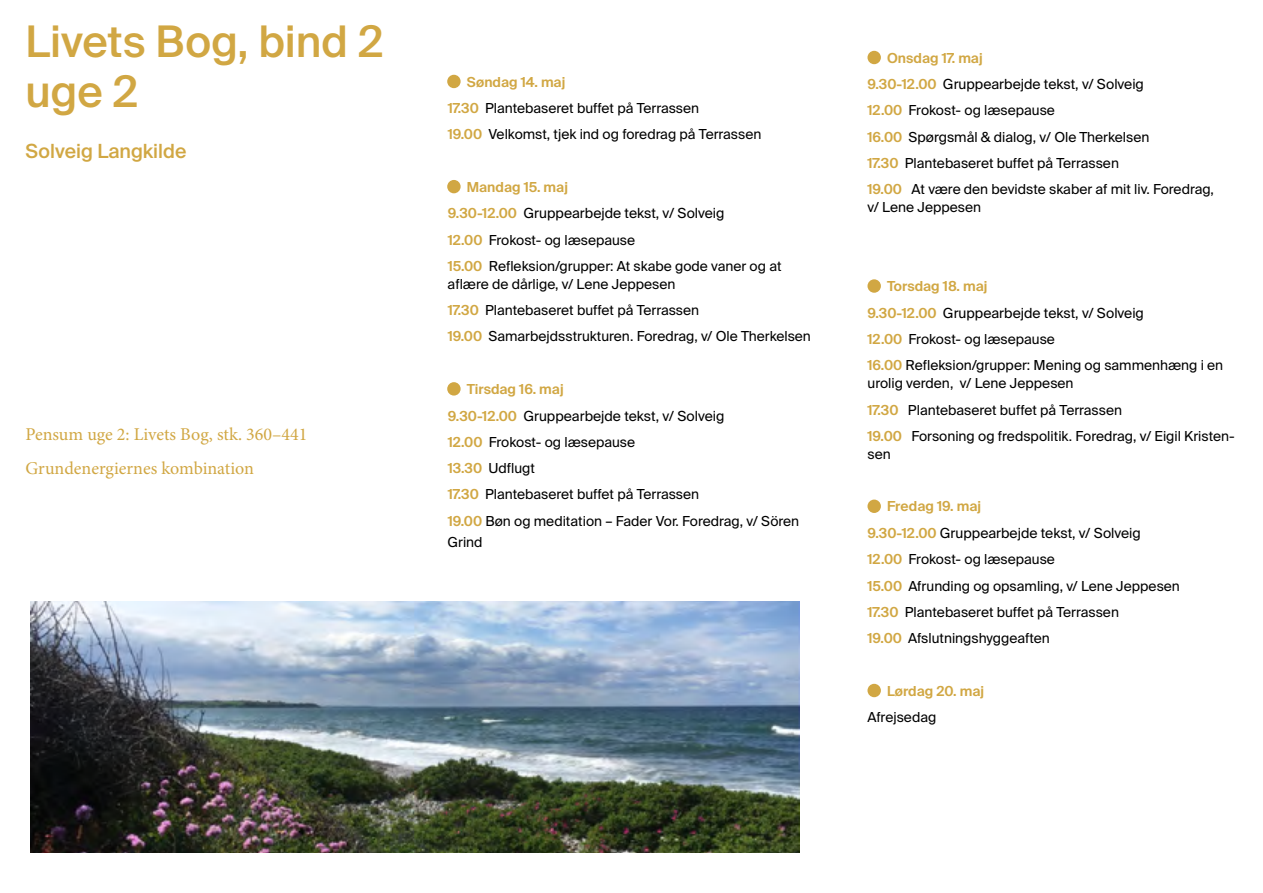
<style>
.page{position:relative;width:1263px;height:893px;background:#fff}
.page>*{position:absolute;margin:0;border:0;box-sizing:border-box;transform-origin:0 0}
.t1{font:500 43.5px/49.9px "Suisse Intl";color:#d1a743}
.t2{font:500 19.5px "Suisse Intl";color:#d1a743}
.t3{font:18px/33.9px "Minion Pro";color:#d1a743}
.t4{font:13.95px "Suisse Intl";color:#000}
.t5{font:13.8px/26.2px "Suisse Intl";color:#000}
.t6{font:600 13.8px "Suisse Intl";color:#d1a743}
.s1{font-weight:600;color:#d1a743}
.s2{font-weight:600;font-size:13.8px;color:#d1a743}
</style>
<div class="page">
<img style="left:30px;top:602px;width:769px;height:251px">
<div style="left:447px;top:75px;width:14px;height:13px;background:#d1a743;border-radius:50%"></div>
<div style="left:447px;top:180px;width:14px;height:13px;background:#d1a743;border-radius:50%"></div>
<div style="left:447px;top:382px;width:14px;height:14px;background:#d1a743;border-radius:50%"></div>
<div style="left:867px;top:51px;width:14px;height:13px;background:#d1a743;border-radius:50%"></div>
<div style="left:867px;top:279px;width:14px;height:14px;background:#d1a743;border-radius:50%"></div>
<div style="left:867px;top:500px;width:14px;height:13px;background:#d1a743;border-radius:50%"></div>
<div style="left:867px;top:684px;width:14px;height:13px;background:#d1a743;border-radius:50%"></div>
<h1 class="t1" style="left:26px;top:17px;width:359px">Livets Bog, bind 2 uge 2</h1>
<h2 class="t2" style="left:26px;top:140px;width:162px">Solveig Langkilde</h2>
<h3 class="t3" style="left:26px;top:418px;width:283px">Pensum uge 2: Livets Bog, stk. 360–441<br>Grundenergiernes kombination</h3>
<p class="t5" style="left:448px;top:69px;width:315px;text-indent:19px"><span class="s1">Søndag 14. maj<br>17.30</span> Plantebaseret buffet på Terrassen<br><span class="s1">19.00</span> Velkomst, tjek ind og foredrag på Terrassen</p>
<p class="t6" style="left:467px;top:179px;width:103px">Mandag 15. maj</p>
<p class="t4" style="left:448px;top:205px;width:278px"><span class="s2">9.30-12.00</span> Gruppearbejde tekst, v/ Solveig</p>
<p class="t5" style="left:448px;top:227px;width:335px"><span class="s1">12.00</span> Frokost- og læsepause<br><span class="s1">15.00</span> Refleksion/grupper: At skabe gode vaner og at</p>
<p class="t5" style="left:448px;top:271px;width:365px">aflære de dårlige, v/ Lene Jeppesen<br><span class="s1">17.30</span> Plantebaseret buffet på Terrassen<br><span class="s1">19.00</span> Samarbejdsstrukturen. Foredrag, v/ Ole Therkelsen</p>
<p class="t6" style="left:467px;top:381px;width:98px">Tirsdag 16. maj</p>
<p class="t4" style="left:448px;top:408px;width:278px"><span class="s2">9.30-12.00</span> Gruppearbejde tekst, v/ Solveig</p>
<p class="t5" style="left:448px;top:429px;width:353px"><span class="s1">12.00</span> Frokost- og læsepause<br><span class="s1">13.30</span> Udflugt<br><span class="s1">17.30</span> Plantebaseret buffet på Terrassen<br><span class="s1">19.00</span> Bøn og meditation – Fader Vor. Foredrag, v/ Sören</p>
<p class="t5" style="left:447px;top:529px;width:37px">Grind</p>
<p class="t6" style="left:887px;top:50px;width:97px">Onsdag 17. maj</p>
<p class="t4" style="left:867px;top:76px;width:278px"><span class="s2">9.30-12.00</span> Gruppearbejde tekst, v/ Solveig</p>
<p class="t5" style="left:867px;top:98px;width:348px"><span class="s1">12.00</span> Frokost- og læsepause<br><span class="s1">16.00</span> Spørgsmål &amp; dialog, v/ Ole Therkelsen<br><span class="s1">17.30</span> Plantebaseret buffet på Terrassen<br><span class="s1">19.00</span> At være den bevidste skaber af mit liv. Foredrag,</p>
<p class="t5" style="left:867px;top:194px;width:115px">v/ Lene Jeppesen</p>
<p class="t6" style="left:887px;top:278px;width:102px">Torsdag 18. maj</p>
<p class="t4" style="left:867px;top:305px;width:278px"><span class="s2">9.30-12.00</span> Gruppearbejde tekst, v/ Solveig</p>
<p class="t5" style="left:867px;top:326px;width:357px"><span class="s1">12.00</span> Frokost- og læsepause<br><span class="s1">16.00</span> Refleksion/grupper: Mening og sammenhæng i en</p>
<p class="t5" style="left:867px;top:370px;width:369px">urolig verden, v/ Lene Jeppesen<br><span class="s1">17.30</span> Plantebaseret buffet på Terrassen<br><span class="s1">19.00</span> Forsoning og fredspolitik. Foredrag, v/ Eigil Kristen-</p>
<p class="t5" style="left:867px;top:441px;width:25px">sen</p>
<p class="t6" style="left:887px;top:499px;width:95px">Fredag 19. maj</p>
<p class="t4" style="left:867px;top:525px;width:275px"><span class="s2">9.30-12.00</span> Gruppearbejde tekst, v/ Solveig</p>
<p class="t5" style="left:867px;top:546px;width:314px"><span class="s1">12.00</span> Frokost- og læsepause<br><span class="s1">15.00</span> Afrunding og opsamling, v/ Lene Jeppesen <span class="s1">17.30</span> Plantebaseret buffet på Terrassen<br><span class="s1">19.00</span> Afslutningshyggeaften</p>
<p class="t6" style="left:887px;top:683px;width:98px">Lørdag 20. maj</p>
<p class="t5" style="left:867px;top:704px;width:70px">Afrejsedag</p>
</div>
